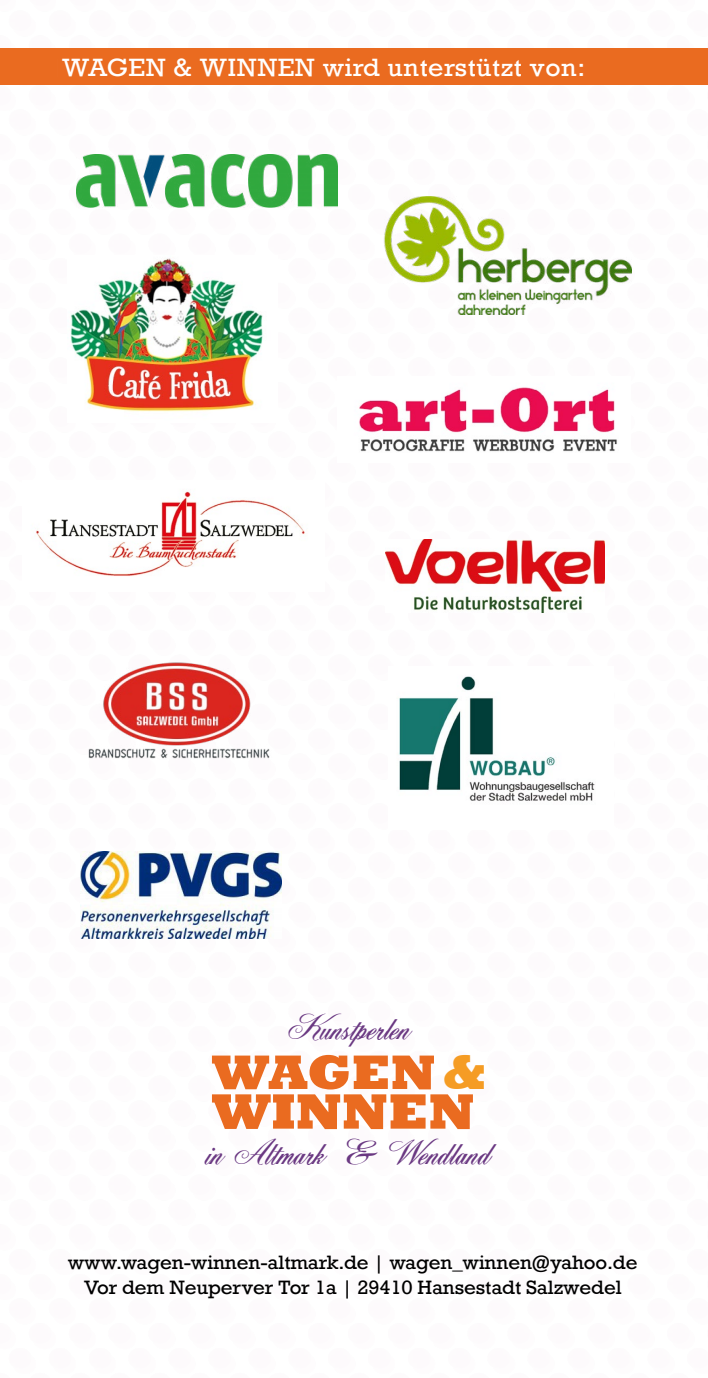
<style>
.page{position:relative;width:708px;height:1378px;background:#fff}
.page>*{position:absolute;margin:0;border:0;box-sizing:border-box;transform-origin:0 0}
.t1{font:800 50.4px "Rockwell";color:#ea6b20;scale:1.07 1}
.t2{font:800 49.27px "Rockwell";letter-spacing:-.01em;color:#ea6b20;scale:1.07 1}
.t3{font:32.4px "Ancestory SF";color:#6a3882;scale:1.05 1}
.t4{font:24.53px "Bebas Neue";letter-spacing:.01em;color:#fff;scale:1.05 1}
.t5{font:23.4px "Rockwell";letter-spacing:.02em;color:#fff;scale:1.05 1}
.t6{font:18.22px/24.8px "Rockwell";letter-spacing:-.01em;color:#000;text-align:center;scale:1.05 1}
.s1{font-size:25.65px}
.s2{color:#f59c24}
</style>
<div class="page">
<div style="left:0;top:48px;width:663px;height:37px;background:#ea6b20"></div>
<div style="left:59px;top:48px;width:649px;height:37px;background:#ea6b20"></div>
<img style="left:70px;top:258px;width:193px;height:154px">
<img style="left:384px;top:196px;width:248px;height:118px">
<img style="left:76px;top:154px;width:261px;height:53px">
<img style="left:399px;top:676px;width:196px;height:125px">
<img style="left:359px;top:387px;width:258px;height:65px">
<img style="left:88px;top:662px;width:182px;height:97px">
<img style="left:386px;top:539px;width:219px;height:73px">
<img style="left:36px;top:491px;width:269px;height:85px">
<img style="left:81px;top:851px;width:200px;height:88px">
<p class="t5" style="left:62px;top:53px;width:500px">WAGEN &amp; WINNEN wird unterstützt von:</p>
<h3 class="t4" style="left:57px;top:55px;width:330px"><span class="s1">PROGRAMM</span> NACH ORTEN/AUSSTELLUNGEN</h3>
<h3 class="t3" style="left:283px;top:1007px;width:120px">Kunstperlen</h3>
<h2 class="t2" style="left:212px;top:1044px;width:258px">WAGEN<span class="s2">&amp;</span></h2>
<h1 class="t1" style="left:212px;top:1082px;width:248px">WINNEN</h1>
<h3 class="t3" style="left:203px;top:1132px;width:272px">in Altmark &amp; Wendland</h3>
<p class="t6" style="left:68px;top:1250px;width:544px">www.wagen-winnen-altmark.de | wagen_winnen@yahoo.de<br>Vor dem Neuperver Tor 1a | 29410 Hansestadt Salzwedel</p>
</div>
